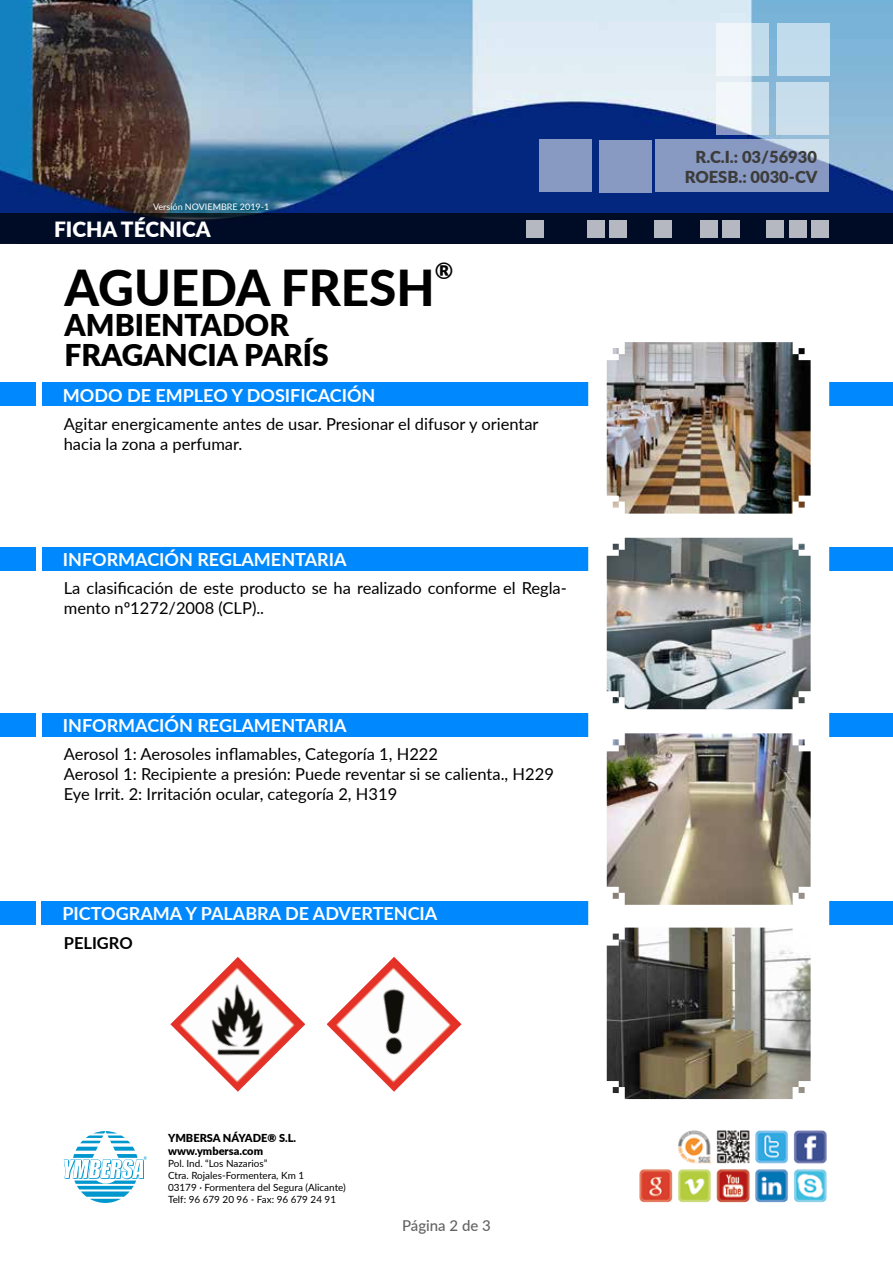
<style>
.page{position:relative;width:893px;height:1263px;background:#fff}
.page>*{position:absolute;margin:0;border:0;box-sizing:border-box;transform-origin:0 0}
.t1{font:800 49.5px "Lato";color:#000}
.t2{font:900 30px/30px "Lato";color:#000}
.t3{font:800 22.5px "Lato";color:#000}
.t4{font:900 21px "Lato";color:#fff}
.t5{font:700 18px "Lato";color:#fff}
.t6{font:16.5px/19.8px "Lato";color:#000}
.t7{font:900 16.5px/19.5px "Lato";color:#3c3c3b;text-align:right}
.t8{font:700 16.5px "Lato";color:#000}
.t9{font:500 15px "Lato";color:#646363}
.t10{font:900 10.95px/13.2px "Lato";color:#000}
.t11{font:9.9px/11.9px "Lato";color:#000}
.t12{font:9px "Lato";color:#fff}
</style>
<div class="page">
<img style="left:0;top:0;width:893px;height:213px">
<div style="left:0;top:213px;width:893px;height:31px;background:#000b26"></div>
<div style="left:811px;top:220px;width:18px;height:17px;background:#b5b8c0"></div>
<div style="left:789px;top:220px;width:18px;height:17px;background:#b5b8c0"></div>
<div style="left:766px;top:220px;width:18px;height:17px;background:#b5b8c0"></div>
<div style="left:722px;top:220px;width:18px;height:17px;background:#b5b8c0"></div>
<div style="left:700px;top:220px;width:18px;height:17px;background:#b5b8c0"></div>
<div style="left:654px;top:220px;width:17px;height:17px;background:#b5b8c0"></div>
<div style="left:609px;top:220px;width:18px;height:17px;background:#b5b8c0"></div>
<div style="left:587px;top:220px;width:17px;height:17px;background:#b5b8c0"></div>
<div style="left:526px;top:220px;width:18px;height:17px;background:#b5b8c0"></div>
<svg style="left:717px;top:23px;width:52px;height:53px;fill:#eff5fa"></svg>
<div style="left:776px;top:82px;width:52px;height:53px;background:#c8deec"></div>
<svg style="left:717px;top:82px;width:52px;height:53px;fill:#f1f7f9"></svg>
<svg style="left:656px;top:140px;width:172px;height:52px;background:#95a7ca"></svg>
<div style="left:717px;top:140px;width:52px;height:52px;background:#8899c2"></div>
<div style="left:658px;top:140px;width:53px;height:52px;background:#8899c2"></div>
<div style="left:540px;top:140px;width:52px;height:52px;background:#8899c2"></div>
<div style="left:599px;top:140px;width:52px;height:53px;background:#8899c2"></div>
<div style="left:777px;top:23px;width:52px;height:53px;background:#c2dcec"></div>
<svg style="left:64px;top:1131px;width:83px;height:72px"></svg>
<img style="left:639px;top:1130px;width:188px;height:73px">
<div style="left:42px;top:547px;width:851px;height:23px;background:#08f"></div>
<div style="left:0;top:547px;width:35px;height:23px;background:#08f"></div>
<div style="left:42px;top:713px;width:851px;height:23px;background:#08f"></div>
<div style="left:0;top:713px;width:35px;height:23px;background:#08f"></div>
<div style="left:42px;top:383px;width:851px;height:23px;background:#08f"></div>
<div style="left:0;top:383px;width:35px;height:23px;background:#08f"></div>
<div style="left:42px;top:901px;width:851px;height:24px;background:#08f"></div>
<div style="left:0;top:901px;width:35px;height:24px;background:#08f"></div>
<img style="left:327px;top:957px;width:134px;height:135px">
<img style="left:170px;top:957px;width:135px;height:135px">
<div style="left:588px;top:330px;width:241px;height:784px;background:#fff"></div>
<img style="left:607px;top:342px;width:204px;height:172px">
<img style="left:607px;top:538px;width:204px;height:171px">
<img style="left:607px;top:733px;width:204px;height:172px">
<img style="left:607px;top:927px;width:204px;height:172px">
<p class="t12" style="left:153px;top:200px;width:118px">Versión NOVIEMBRE 2019-1</p>
<p class="t4" style="left:54px;top:213px;width:158px">FICHA TÉCNICA</p>
<h1 class="t1" style="left:65px;top:251px;width:372px">AGUEDA FRESH</h1>
<h3 class="t3" style="left:435px;top:254px;width:20px">®</h3>
<h2 class="t2" style="left:65px;top:309px;width:266px">AMBIENTADOR<br>FRAGANCIA PARÍS</h2>
<p class="t5" style="left:63px;top:382px;width:314px">MODO DE EMPLEO Y DOSIFICACIÓN</p>
<p class="t6" style="left:64px;top:413px;width:476px">Agitar energicamente antes de usar. Presionar el difusor y orientar hacia la zona a perfumar.</p>
<p class="t5" style="left:63px;top:546px;width:285px">INFORMACIÓN REGLAMENTARIA</p>
<p class="t6" style="left:64px;top:578px;width:505px">La clasificación de este producto se ha realizado conforme el Regla&shy;mento nº1272/2008 (CLP)..</p>
<p class="t5" style="left:63px;top:712px;width:285px">INFORMACIÓN REGLAMENTARIA</p>
<p class="t6" style="left:64px;top:743px;width:492px">Aerosol 1: Aerosoles inflamables, Categoría 1, H222<br>Aerosol 1: Recipiente a presión: Puede reventar si se calienta., H229<br>Eye Irrit. 2: Irritación ocular, categoría 2, H319</p>
<p class="t5" style="left:62px;top:901px;width:376px">PICTOGRAMA Y PALABRA DE ADVERTENCIA</p>
<p class="t8" style="left:64px;top:931px;width:70px">PELIGRO</p>
<p class="t10" style="left:168px;top:1131px;width:130px">YMBERSA NÁYADE® S.L. www.ymbersa.com</p>
<p class="t11" style="left:168px;top:1157px;width:179px">Pol. Ind. “Los Nazarios”<br>Ctra. Rojales-Formentera, Km 1<br>03179 · Formentera del Segura (Alicante)<br>Telf: 96 679 20 96 - Fax: 96 679 24 91</p>
<p class="t9" style="left:402px;top:1214px;width:90px">Página 2 de 3</p>
<p class="t7" style="left:685px;top:147px;width:134px">R.C.I.: 03/56930<br>ROESB.: 0030-CV</p>
</div>
